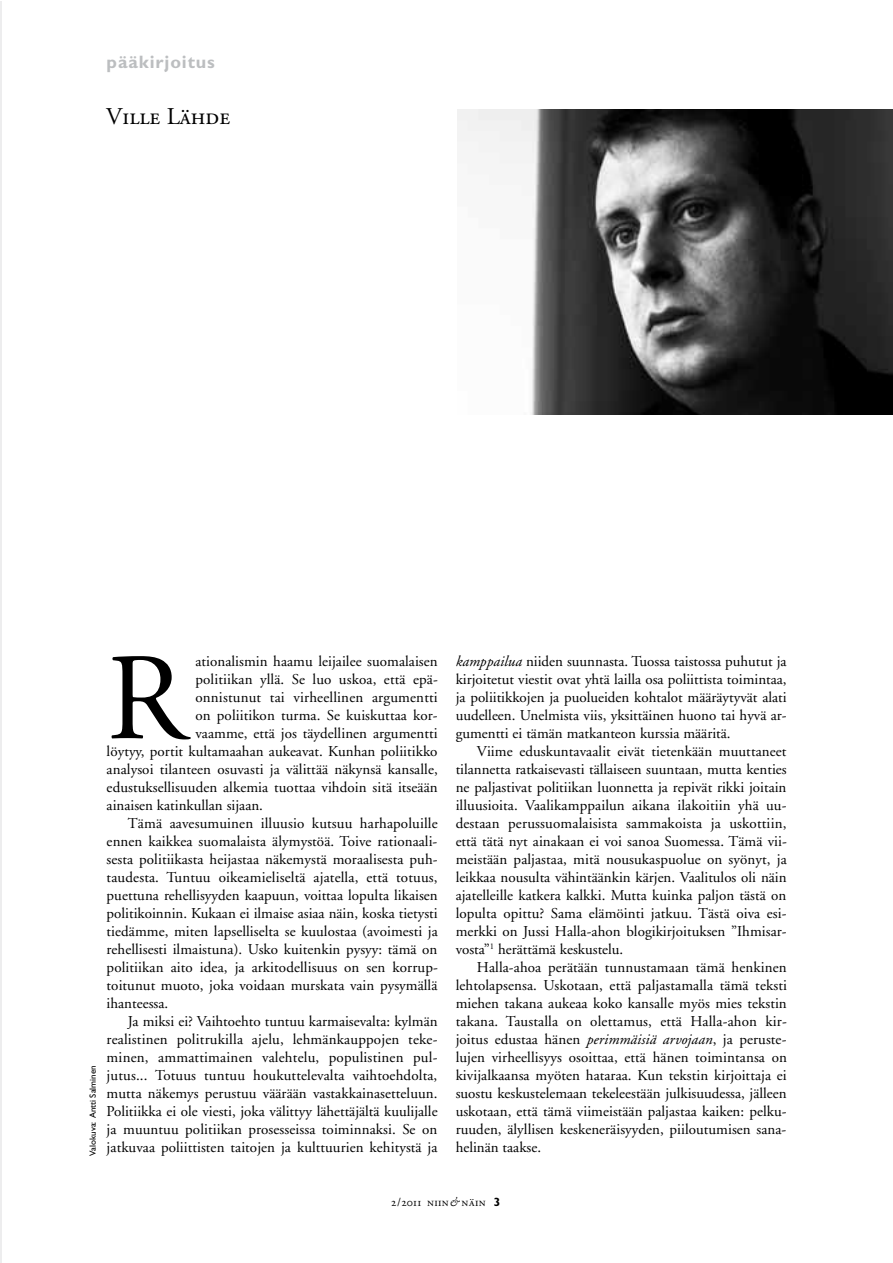
<style>
.page{position:relative;width:893px;height:1263px;background:#fff}
.page>*{position:absolute;margin:0;border:0;box-sizing:border-box;transform-origin:0 0}
.t1{font:123.6px "Adobe Garamond";color:#000}
.t2{font:24px "Adobe Garamond Regular SC";color:#000}
.t3{font:700 18px "Gill Sans";letter-spacing:.05em;color:#bcbec0}
.t4{font:15px/18px "Adobe Garamond";letter-spacing:.005em;color:#000;text-align:justify}
.t5{font:12px "Adobe Garamond Regular SC";letter-spacing:.025em;color:#000}
.t6{font:9px "Gill Sans";color:#000}
.s1{font-style:italic}
.s2{font-family:"Adobe Garamond";font-style:italic}
.s3{font-family:"Gill Sans";font-weight:700}
</style>
<div class="page">
<hr style="left:0;top:1px;width:1px;height:1262px;background:#ededee">
<img style="left:457px;top:110px;width:435px;height:305px">
<p class="t3" style="left:107px;top:51px;width:110px">pääkirjoitus</p>
<h2 class="t2" style="left:106px;top:103px;width:125px">Ville Lähde</h2>
<p class="t6" style="left:88px;top:1156px;width:92px;rotate:-90deg">Valokuva: Antti Salminen</p>
<h1 class="t1" style="left:107px;top:633px;width:81px">R</h1>
<p class="t4" style="left:195px;top:653px;width:244px">ationalismin haamu leijailee suomalaisen</p>
<p class="t4" style="left:195px;top:671px;width:244px">politiikan yllä. Se luo uskoa, että epä-</p>
<p class="t4" style="left:195px;top:689px;width:244px">onnistunut tai virheellinen argumentti</p>
<p class="t4" style="left:195px;top:707px;width:244px">on poliitikon turma. Se kuiskuttaa kor-</p>
<p class="t4" style="left:195px;top:725px;width:244px">vaamme, että jos täydellinen argumentti</p>
<p class="t4" style="left:107px;top:743px;width:332px">löytyy, portit kultamaahan aukeavat. Kunhan poliitikko</p>
<p class="t4" style="left:107px;top:761px;width:333px">analysoi tilanteen osuvasti ja välittää näkynsä kansalle,</p>
<p class="t4" style="left:107px;top:779px;width:333px">edustuksellisuuden alkemia tuottaa vihdoin sitä itseään</p>
<p class="t4" style="left:107px;top:797px;width:158px">ainaisen katinkullan sijaan.</p>
<p class="t4" style="left:128px;top:815px;width:311px">Tämä aavesumuinen illuusio kutsuu harhapoluille</p>
<p class="t4" style="left:107px;top:833px;width:332px">ennen kaikkea suomalaista älymystöä. Toive rationaali-</p>
<p class="t4" style="left:107px;top:851px;width:332px">sesta politiikasta heijastaa näkemystä moraalisesta puh-</p>
<p class="t4" style="left:107px;top:869px;width:332px">taudesta. Tuntuu oikeamieliseltä ajatella, että totuus,</p>
<p class="t4" style="left:107px;top:887px;width:333px">puettuna rehellisyyden kaapuun, voittaa lopulta likaisen</p>
<p class="t4" style="left:107px;top:905px;width:333px">politikoinnin. Kukaan ei ilmaise asiaa näin, koska tietysti</p>
<p class="t4" style="left:107px;top:923px;width:333px">tiedämme, miten lapselliselta se kuulostaa (avoimesti ja</p>
<p class="t4" style="left:107px;top:941px;width:332px">rehellisesti ilmaistuna). Usko kuitenkin pysyy: tämä on</p>
<p class="t4" style="left:107px;top:959px;width:333px">politiikan aito idea, ja arkitodellisuus on sen korrup-</p>
<p class="t4" style="left:107px;top:977px;width:332px">toitunut muoto, joka voidaan murskata vain pysymällä</p>
<p class="t4" style="left:107px;top:995px;width:63px">ihanteessa.</p>
<p class="t4" style="left:128px;top:1013px;width:311px">Ja miksi ei? Vaihtoehto tuntuu karmaisevalta: kylmän</p>
<p class="t4" style="left:107px;top:1031px;width:332px">realistinen politrukilla ajelu, lehmänkauppojen teke-</p>
<p class="t4" style="left:107px;top:1049px;width:332px">minen, ammattimainen valehtelu, populistinen pul-</p>
<p class="t4" style="left:107px;top:1067px;width:332px">jutus... Totuus tuntuu houkuttelevalta vaihtoehdolta,</p>
<p class="t4" style="left:107px;top:1085px;width:332px">mutta näkemys perustuu väärään vastakkainasetteluun.</p>
<p class="t4" style="left:107px;top:1103px;width:332px">Politiikka ei ole viesti, joka välittyy lähettäjältä kuulijalle</p>
<p class="t4" style="left:107px;top:1121px;width:332px">ja muuntuu politiikan prosesseissa toiminnaksi. Se on</p>
<p class="t4" style="left:107px;top:1139px;width:332px">jatkuvaa poliittisten taitojen ja kulttuurien kehitystä ja</p>
<p class="t4" style="left:456px;top:653px;width:333px"><span class="s1">kamppailua</span> niiden suunnasta. Tuossa taistossa puhutut ja kirjoitetut viestit ovat yhtä lailla osa poliittista toimintaa, ja poliitikkojen ja puolueiden kohtalot määräytyvät alati uudelleen. Unelmista viis, yksittäinen huono tai hyvä ar&shy;gumentti ei tämän matkanteon kurssia määritä.</p>
<p class="t4" style="left:456px;top:743px;width:333px;text-indent:21px">Viime eduskuntavaalit eivät tietenkään muuttaneet tilannetta ratkaisevasti tällaiseen suuntaan, mutta kenties ne paljastivat politiikan luonnetta ja repivät rikki joitain illuusioita. Vaalikamppailun aikana ilakoitiin yhä uu&shy;destaan perussuomalaisista sammakoista ja uskottiin, että tätä nyt ainakaan ei voi sanoa Suomessa. Tämä vii&shy;meistään paljastaa, mitä nousukaspuolue on syönyt, ja leikkaa nousulta vähintäänkin kärjen. Vaalitulos oli näin ajatelleille katkera kalkki. Mutta kuinka paljon tästä on lopulta opittu? Sama elämöinti jatkuu. Tästä oiva esi&shy;merkki on Jussi Halla-ahon blogikirjoituksen ”Ihmisar&shy;vosta”<sup>1</sup> herättämä keskustelu.</p>
<p class="t4" style="left:456px;top:959px;width:333px;text-indent:21px">Halla-ahoa perätään tunnustamaan tämä henkinen lehtolapsensa. Uskotaan, että paljastamalla tämä teksti miehen takana aukeaa koko kansalle myös mies tekstin takana. Taustalla on olettamus, että Halla-ahon kir&shy;joitus edustaa hänen <span class="s1">perimmäisiä arvojaan</span>, ja peruste&shy;lujen virheellisyys osoittaa, että hänen toimintansa on kivijalkaansa myöten hataraa. Kun tekstin kirjoittaja ei suostu keskustelemaan tekeleestään julkisuudessa, jälleen uskotaan, että tämä viimeistään paljastaa kaiken: pelku&shy;ruuden, älyllisen keskeneräisyyden, piiloutumisen sana&shy;helinän taakse.</p>
<p class="t5" style="left:391px;top:1196px;width:111px">2/2011 niin<span class="s2">&amp;</span> näin <span class="s3">3</span></p>
</div>
